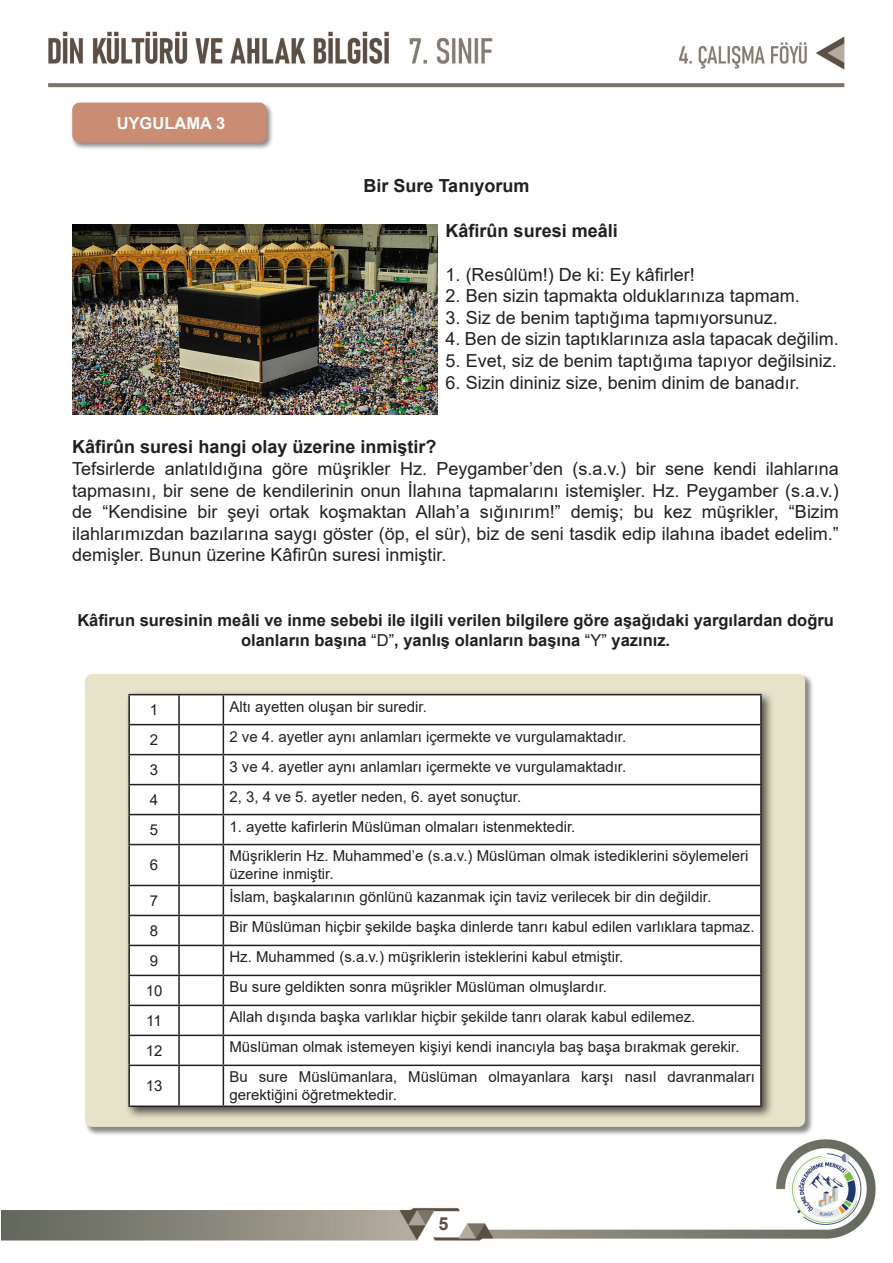
<style>
.page{position:relative;width:893px;height:1263px;background:#fff}
.page>*{position:absolute;margin:0;border:0;box-sizing:border-box;transform-origin:0 0}
.t1{font:18px/21.6px "Arial";color:#231f20;text-align:justify}
.t2{font:700 18px "Arial";color:#231f20}
.t3{font:700 18px "Arial";color:#5c5045}
.t4{font:700 16.5px/19.8px "Arial";color:#231f20;text-align:center}
.t5{font:700 16.5px "Arial";color:#fff}
.t6{font:15px/18px "Arial";color:#231f20}
.s1{font-weight:400}
</style>
<div class="page">
<img style="left:1px;top:31px;width:875px;height:1210px">
<div style="left:85px;top:673px;width:729px;height:463px;background:#231f20;opacity:.54"></div>
<div style="left:85px;top:674px;width:720px;height:453px;background:#e6e3c8;border-radius:7px"></div>
<div style="left:125px;top:690px;width:649px;height:429px;background:#231f20;opacity:.75"></div>
<div style="left:130px;top:695px;width:630px;height:410px;background:#fff"></div>
<hr style="left:128px;top:694px;width:51px;height:1px;background:#231f20">
<hr style="left:128px;top:695px;width:2px;height:29px;background:#231f20">
<hr style="left:179px;top:694px;width:44px;height:1px;background:#231f20">
<hr style="left:178px;top:695px;width:2px;height:29px;background:#231f20">
<hr style="left:223px;top:694px;width:539px;height:1px;background:#231f20">
<hr style="left:760px;top:695px;width:2px;height:29px;background:#231f20">
<hr style="left:128px;top:724px;width:51px;height:1px;background:#231f20">
<hr style="left:128px;top:725px;width:2px;height:29px;background:#231f20">
<hr style="left:179px;top:724px;width:44px;height:1px;background:#231f20">
<hr style="left:178px;top:725px;width:2px;height:29px;background:#231f20">
<hr style="left:223px;top:724px;width:539px;height:1px;background:#231f20">
<hr style="left:760px;top:725px;width:2px;height:29px;background:#231f20">
<hr style="left:128px;top:754px;width:51px;height:1px;background:#231f20">
<hr style="left:128px;top:755px;width:2px;height:29px;background:#231f20">
<hr style="left:179px;top:754px;width:44px;height:1px;background:#231f20">
<hr style="left:178px;top:755px;width:2px;height:29px;background:#231f20">
<hr style="left:223px;top:754px;width:539px;height:1px;background:#231f20">
<hr style="left:760px;top:755px;width:2px;height:29px;background:#231f20">
<hr style="left:128px;top:784px;width:51px;height:1px;background:#231f20">
<hr style="left:128px;top:785px;width:2px;height:29px;background:#231f20">
<hr style="left:179px;top:784px;width:44px;height:1px;background:#231f20">
<hr style="left:178px;top:785px;width:2px;height:29px;background:#231f20">
<hr style="left:223px;top:784px;width:539px;height:1px;background:#231f20">
<hr style="left:760px;top:785px;width:2px;height:29px;background:#231f20">
<hr style="left:128px;top:814px;width:51px;height:1px;background:#231f20">
<hr style="left:128px;top:815px;width:2px;height:29px;background:#231f20">
<hr style="left:179px;top:814px;width:44px;height:1px;background:#231f20">
<hr style="left:178px;top:815px;width:2px;height:29px;background:#231f20">
<hr style="left:223px;top:814px;width:539px;height:1px;background:#231f20">
<svg style="left:223px;top:695px;width:1px;height:149px"></svg>
<hr style="left:760px;top:815px;width:2px;height:29px;background:#231f20">
<hr style="left:128px;top:844px;width:51px;height:1px;background:#231f20">
<hr style="left:128px;top:845px;width:2px;height:40px;background:#231f20">
<hr style="left:179px;top:844px;width:44px;height:1px;background:#231f20">
<hr style="left:178px;top:845px;width:2px;height:40px;background:#231f20">
<hr style="left:223px;top:844px;width:539px;height:1px;background:#231f20">
<hr style="left:223px;top:845px;width:1px;height:40px;background:#231f20">
<hr style="left:760px;top:845px;width:2px;height:40px;background:#231f20">
<hr style="left:128px;top:885px;width:51px;height:1px;background:#231f20">
<hr style="left:128px;top:886px;width:2px;height:29px;background:#231f20">
<hr style="left:179px;top:885px;width:44px;height:1px;background:#231f20">
<hr style="left:178px;top:886px;width:2px;height:29px;background:#231f20">
<hr style="left:223px;top:885px;width:539px;height:1px;background:#231f20">
<hr style="left:760px;top:886px;width:2px;height:29px;background:#231f20">
<hr style="left:128px;top:915px;width:51px;height:1px;background:#231f20">
<hr style="left:128px;top:916px;width:2px;height:29px;background:#231f20">
<hr style="left:179px;top:915px;width:44px;height:1px;background:#231f20">
<hr style="left:178px;top:916px;width:2px;height:29px;background:#231f20">
<hr style="left:223px;top:915px;width:539px;height:1px;background:#231f20">
<hr style="left:760px;top:916px;width:2px;height:29px;background:#231f20">
<hr style="left:128px;top:945px;width:51px;height:1px;background:#231f20">
<hr style="left:128px;top:946px;width:2px;height:29px;background:#231f20">
<hr style="left:179px;top:945px;width:44px;height:1px;background:#231f20">
<hr style="left:178px;top:946px;width:2px;height:29px;background:#231f20">
<hr style="left:223px;top:945px;width:539px;height:1px;background:#231f20">
<hr style="left:760px;top:946px;width:2px;height:29px;background:#231f20">
<hr style="left:128px;top:975px;width:51px;height:1px;background:#231f20">
<hr style="left:128px;top:976px;width:2px;height:29px;background:#231f20">
<hr style="left:179px;top:975px;width:44px;height:1px;background:#231f20">
<hr style="left:178px;top:976px;width:2px;height:29px;background:#231f20">
<hr style="left:223px;top:975px;width:539px;height:1px;background:#231f20">
<hr style="left:760px;top:976px;width:2px;height:29px;background:#231f20">
<hr style="left:128px;top:1005px;width:51px;height:1px;background:#231f20">
<hr style="left:128px;top:1006px;width:2px;height:28px;background:#231f20">
<hr style="left:179px;top:1005px;width:44px;height:1px;background:#231f20">
<hr style="left:178px;top:1006px;width:2px;height:28px;background:#231f20">
<hr style="left:223px;top:1005px;width:539px;height:1px;background:#231f20">
<hr style="left:760px;top:1006px;width:2px;height:28px;background:#231f20">
<hr style="left:128px;top:1034px;width:51px;height:2px;background:#231f20">
<hr style="left:128px;top:1036px;width:2px;height:28px;background:#231f20">
<hr style="left:179px;top:1034px;width:44px;height:2px;background:#231f20">
<hr style="left:178px;top:1036px;width:2px;height:28px;background:#231f20">
<hr style="left:223px;top:1034px;width:539px;height:2px;background:#231f20">
<svg style="left:223px;top:886px;width:1px;height:178px"></svg>
<hr style="left:760px;top:1036px;width:2px;height:28px;background:#231f20">
<hr style="left:128px;top:1064px;width:51px;height:2px;background:#231f20">
<hr style="left:128px;top:1066px;width:2px;height:39px;background:#231f20">
<hr style="left:179px;top:1064px;width:44px;height:2px;background:#231f20">
<hr style="left:178px;top:1066px;width:2px;height:39px;background:#231f20">
<hr style="left:223px;top:1064px;width:539px;height:2px;background:#231f20">
<hr style="left:223px;top:1066px;width:1px;height:39px;background:#231f20">
<hr style="left:760px;top:1066px;width:2px;height:39px;background:#231f20">
<hr style="left:128px;top:1105px;width:51px;height:2px;background:#231f20">
<hr style="left:179px;top:1105px;width:44px;height:2px;background:#231f20">
<hr style="left:223px;top:1105px;width:539px;height:2px;background:#231f20">
<img style="left:72px;top:224px;width:365px;height:191px">
<div style="left:71px;top:101px;width:203px;height:49px;background:#231f20;opacity:.54"></div>
<div style="left:72px;top:103px;width:195px;height:40px;background:#ca8c73;border-radius:7px"></div>
<p class="t5" style="left:117px;top:111px;width:110px">UYGULAMA 3</p>
<p class="t2" style="left:364px;top:173px;width:167px">Bir Sure Tanıyorum</p>
<p class="t2" style="left:446px;top:218px;width:174px">Kâfirûn suresi meâli</p>
<p class="t1" style="left:446px;top:263px;width:251px">1. (Resûlüm!) De ki: Ey kâfirler!</p>
<p class="t1" style="left:446px;top:285px;width:356px">2. Ben sizin tapmakta olduklarınıza tapmam.</p>
<p class="t1" style="left:446px;top:307px;width:334px">3. Siz de benim taptığıma tapmıyorsunuz.</p>
<p class="t1" style="left:446px;top:328px;width:395px">4. Ben de sizin taptıklarınıza asla tapacak değilim.</p>
<p class="t1" style="left:446px;top:350px;width:393px">5. Evet, siz de benim taptığıma tapıyor değilsiniz.</p>
<p class="t1" style="left:446px;top:371px;width:356px">6. Sizin dininiz size, benim dinim de banadır.</p>
<p class="t2" style="left:72px;top:434px;width:366px">Kâfirûn suresi hangi olay üzerine inmiştir?</p>
<p class="t1" style="left:72px;top:458px;width:768px">Tefsirlerde anlatıldığına göre müşrikler Hz. Peygamber’den (s.a.v.) bir sene kendi ilahlarına tapmasını, bir sene de kendilerinin onun İlahına tapmalarını istemişler. Hz. Peygamber (s.a.v.) de “Kendisine bir şeyi ortak koşmaktan Allah’a sığınırım!” demiş; bu kez müşrikler, “Bizim ilahlarımızdan bazılarına saygı göster (öp, el sür), biz de seni tasdik edip ilahına ibadet edelim.” demişler. Bunun üzerine Kâfirûn suresi inmiştir.</p>
<p class="t4" style="left:77px;top:610px;width:758px">Kâfirun suresinin meâli ve inme sebebi ile ilgili verilen bilgilere göre aşağıdaki yargılardan doğru olanların başına <span class="s1">“D”</span>, yanlış olanların başına <span class="s1">“Y”</span> yazınız.</p>
<p class="t6" style="left:150px;top:701px;width:10px">1</p>
<p class="t6" style="left:229px;top:697px;width:199px">Altı ayetten oluşan bir suredir.</p>
<p class="t6" style="left:150px;top:731px;width:10px">2</p>
<p class="t6" style="left:229px;top:727px;width:398px">2 ve 4. ayetler aynı anlamları içermekte ve vurgulamaktadır.</p>
<p class="t6" style="left:150px;top:761px;width:10px">3</p>
<p class="t6" style="left:229px;top:757px;width:398px">3 ve 4. ayetler aynı anlamları içermekte ve vurgulamaktadır.</p>
<p class="t6" style="left:150px;top:791px;width:10px">4</p>
<p class="t6" style="left:229px;top:787px;width:293px">2, 3, 4 ve 5. ayetler neden, 6. ayet sonuçtur.</p>
<p class="t6" style="left:150px;top:821px;width:10px">5</p>
<p class="t6" style="left:229px;top:817px;width:347px">1. ayette kafirlerin Müslüman olmaları istenmektedir.</p>
<p class="t6" style="left:150px;top:856px;width:10px">6</p>
<p class="t6" style="left:229px;top:847px;width:520px">Müşriklerin Hz. Muhammed’e (s.a.v.) Müslüman olmak istediklerini söylemeleri üzerine inmiştir.</p>
<p class="t6" style="left:150px;top:891px;width:10px">7</p>
<p class="t6" style="left:229px;top:888px;width:483px">İslam, başkalarının gönlünü kazanmak için taviz verilecek bir din değildir.</p>
<p class="t6" style="left:150px;top:921px;width:10px">8</p>
<p class="t6" style="left:229px;top:918px;width:527px">Bir Müslüman hiçbir şekilde başka dinlerde tanrı kabul edilen varlıklara tapmaz.</p>
<p class="t6" style="left:150px;top:951px;width:10px">9</p>
<p class="t6" style="left:229px;top:948px;width:395px">Hz. Muhammed (s.a.v.) müşriklerin isteklerini kabul etmiştir.</p>
<p class="t6" style="left:146px;top:981px;width:18px">10</p>
<p class="t6" style="left:229px;top:978px;width:379px">Bu sure geldikten sonra müşrikler Müslüman olmuşlardır.</p>
<p class="t6" style="left:146px;top:1011px;width:17px">11</p>
<p class="t6" style="left:229px;top:1008px;width:468px">Allah dışında başka varlıklar hiçbir şekilde tanrı olarak kabul edilemez.</p>
<p class="t6" style="left:146px;top:1041px;width:18px">12</p>
<p class="t6" style="left:229px;top:1038px;width:512px">Müslüman olmak istemeyen kişiyi kendi inancıyla baş başa bırakmak gerekir.</p>
<p class="t6" style="left:146px;top:1077px;width:18px">13</p>
<p class="t6" style="left:229px;top:1068px;width:527px">Bu sure Müslümanlara, Müslüman olmayanlara karşı nasıl davranmaları gerektiğini öğretmektedir.</p>
<p class="t3" style="left:439px;top:1211px;width:12px">5</p>
</div>
